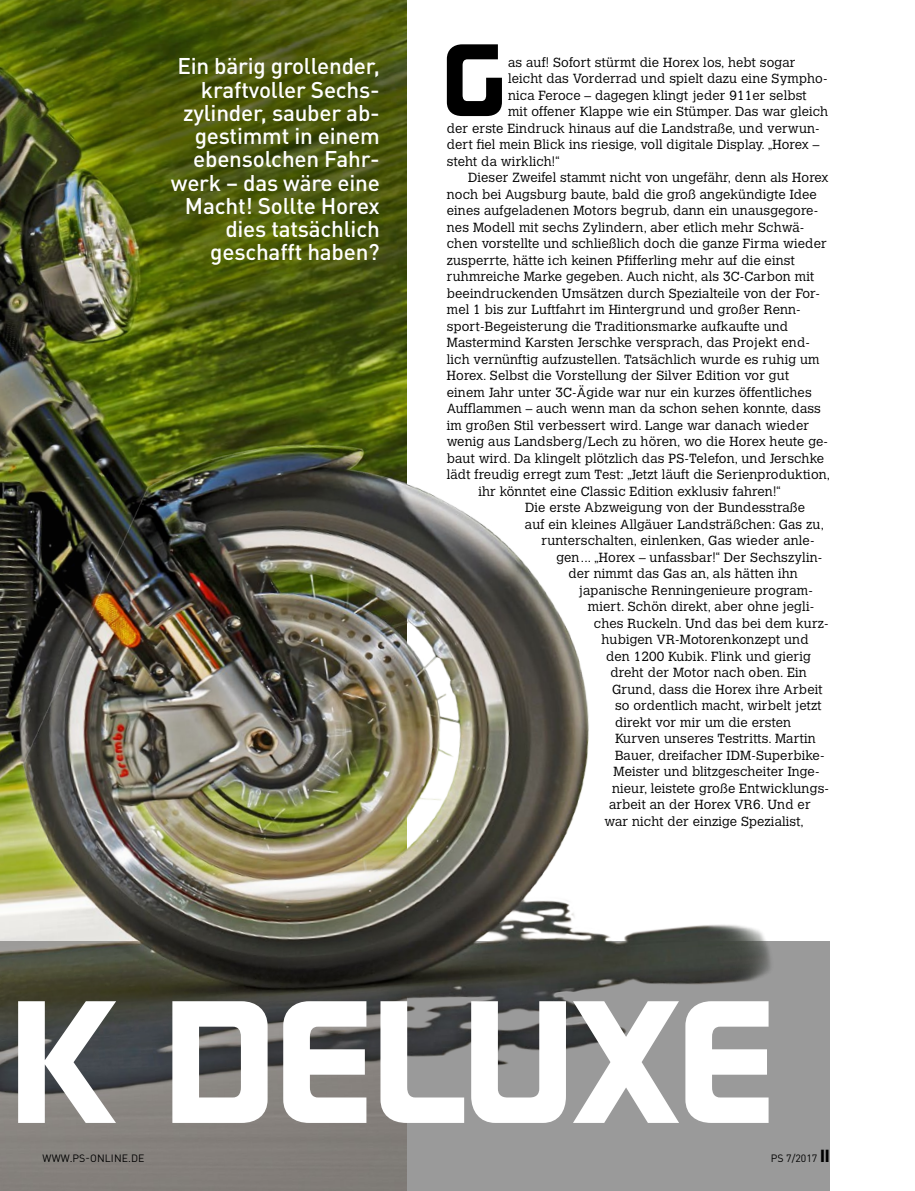
<style>
.page{position:relative;width:915px;height:1191px;background:#fff}
.page>*{position:absolute;margin:0;border:0;box-sizing:border-box;transform-origin:0 0}
.t1{font:900 156px "Sol Pro";letter-spacing:-.02em;color:#fff}
.t2{font:900 91.95px "Sol Pro";color:#000}
.t3{font:500 22.5px/23.2px "DIN Pro";letter-spacing:-.01em;color:#fff;text-align:right}
.t4{font:300 13.2px "Calvert MT Std";letter-spacing:.01em;color:#000}
.t5{font:10.5px "DIN Pro";letter-spacing:.01em;color:#000}
.s1{font-family:"Sol Pro";font-weight:900;font-size:15.75px}
</style>
<div class="page">
<div style="left:323px;top:941px;width:506px;height:250px;background:#9a9a9a"></div>
<img style="left:0;top:9px;width:771px;height:1182px">
<h3 class="t3" style="left:171px;top:52px;width:210px">Ein bärig grollender, kraftvoller Sechs&shy;zylinder, sauber ab&shy;gestimmt in einem ebensolchen Fahr&shy;werk – das wäre eine<br>Macht! Sollte Horex dies tatsächlich geschafft haben?</h3>
<h2 class="t2" style="left:441px;top:19px;width:67px">G</h2>
<p class="t4" style="left:508px;top:54px;width:289px">as auf! Sofort stürmt die Horex los, hebt sogar</p>
<p class="t4" style="left:508px;top:71px;width:321px">leicht das Vorderrad und spielt dazu eine Sympho-</p>
<p class="t4" style="left:508px;top:87px;width:300px">nica Feroce – dagegen klingt jeder 911er selbst</p>
<p class="t4" style="left:508px;top:104px;width:321px">mit offener Klappe wie ein Stümper. Das war gleich</p>
<p class="t4" style="left:446px;top:120px;width:374px">der erste Eindruck hinaus auf die Landstraße, und verwun-</p>
<p class="t4" style="left:446px;top:137px;width:374px">dert fiel mein Blick ins riesige, voll digitale Display. „Horex –</p>
<p class="t4" style="left:446px;top:153px;width:114px">steht da wirklich!“</p>
<p class="t4" style="left:468px;top:170px;width:362px">Dieser Zweifel stammt nicht von ungefähr, denn als Horex</p>
<p class="t4" style="left:446px;top:186px;width:371px">noch bei Augsburg baute, bald die groß angekündigte Idee</p>
<p class="t4" style="left:446px;top:203px;width:373px">eines aufgeladenen Motors begrub, dann ein unausgegore-</p>
<p class="t4" style="left:446px;top:219px;width:359px">nes Modell mit sechs Zylindern, aber etlich mehr Schwä-</p>
<p class="t4" style="left:446px;top:236px;width:381px">chen vorstellte und schließlich doch die ganze Firma wieder</p>
<p class="t4" style="left:446px;top:252px;width:349px">zusperrte, hätte ich keinen Pfifferling mehr auf die einst</p>
<p class="t4" style="left:446px;top:269px;width:368px">ruhmreiche Marke gegeben. Auch nicht, als 3C-Carbon mit</p>
<p class="t4" style="left:446px;top:285px;width:374px">beeindruckenden Umsätzen durch Spezialteile von der For-</p>
<p class="t4" style="left:446px;top:302px;width:355px">mel 1 bis zur Luftfahrt im Hintergrund und großer Renn-</p>
<p class="t4" style="left:446px;top:318px;width:342px">sport-Begeisterung die Traditionsmarke aufkaufte und</p>
<p class="t4" style="left:446px;top:335px;width:364px">Mastermind Karsten Jerschke versprach, das Projekt end-</p>
<p class="t4" style="left:446px;top:351px;width:374px">lich vernünftig aufzustellen. Tatsächlich wurde es ruhig um</p>
<p class="t4" style="left:446px;top:368px;width:343px">Horex. Selbst die Vorstellung der Silver Edition vor gut</p>
<p class="t4" style="left:446px;top:384px;width:366px">einem Jahr unter 3C-Ägide war nur ein kurzes öffentliches</p>
<p class="t4" style="left:446px;top:401px;width:375px">Aufflammen – auch wenn man da schon sehen konnte, dass</p>
<p class="t4" style="left:446px;top:417px;width:363px">im großen Stil verbessert wird. Lange war danach wieder</p>
<p class="t4" style="left:446px;top:434px;width:382px">wenig aus Landsberg/Lech zu hören, wo die Horex heute ge-</p>
<p class="t4" style="left:446px;top:450px;width:378px">baut wird. Da klingelt plötzlich das PS-Telefon, und Jerschke</p>
<p class="t4" style="left:446px;top:467px;width:385px">lädt freudig erregt zum Test: „Jetzt läuft die Serienproduktion,</p>
<p class="t4" style="left:478px;top:483px;width:303px">ihr könntet eine Classic Edition exklusiv fahren!“</p>
<p class="t4" style="left:525px;top:500px;width:281px">Die erste Abzweigung von der Bundesstraße</p>
<p class="t4" style="left:524px;top:516px;width:300px">auf ein kleines Allgäuer Landsträßchen: Gas zu,</p>
<p class="t4" style="left:541px;top:533px;width:274px">runterschalten, einlenken, Gas wieder anle-</p>
<p class="t4" style="left:556px;top:549px;width:267px">gen... „Horex – unfassbar!“ Der Sechszylin-</p>
<p class="t4" style="left:568px;top:566px;width:231px">der nimmt das Gas an, als hätten ihn</p>
<p class="t4" style="left:578px;top:582px;width:235px">japanische Renningenieure program-</p>
<p class="t4" style="left:587px;top:599px;width:228px">miert. Schön direkt, aber ohne jegli-</p>
<p class="t4" style="left:593px;top:615px;width:236px">ches Ruckeln. Und das bei dem kurz-</p>
<p class="t4" style="left:601px;top:632px;width:208px">hubigen VR-Motorenkonzept und</p>
<p class="t4" style="left:605px;top:648px;width:206px">den 1200 Kubik. Flink und gierig</p>
<p class="t4" style="left:610px;top:665px;width:198px">dreht der Motor nach oben. Ein</p>
<p class="t4" style="left:611px;top:681px;width:212px">Grund, dass die Horex ihre Arbeit</p>
<p class="t4" style="left:614px;top:698px;width:208px">so ordentlich macht, wirbelt jetzt</p>
<p class="t4" style="left:614px;top:714px;width:177px">direkt vor mir um die ersten</p>
<p class="t4" style="left:614px;top:731px;width:202px">Kurven unseres Testritts. Martin</p>
<p class="t4" style="left:614px;top:747px;width:211px">Bauer, dreifacher IDM-Superbike-</p>
<p class="t4" style="left:613px;top:764px;width:207px">Meister und blitzgescheiter Inge-</p>
<p class="t4" style="left:611px;top:780px;width:218px">nieur, leistete große Entwicklungs-</p>
<p class="t4" style="left:608px;top:797px;width:203px">arbeit an der Horex VR6. Und er</p>
<p class="t4" style="left:604px;top:813px;width:201px">war nicht der einzige Spezialist,</p>
<h1 class="t1" style="left:7px;top:957px;width:769px">K DELUXE</h1>
<p class="t5" style="left:43px;top:1149px;width:103px">WWW.PS-ONLINE.DE</p>
<p class="t5" style="left:770px;top:1149px;width:61px">PS 7/2017 <span class="s1">11</span></p>
</div>
